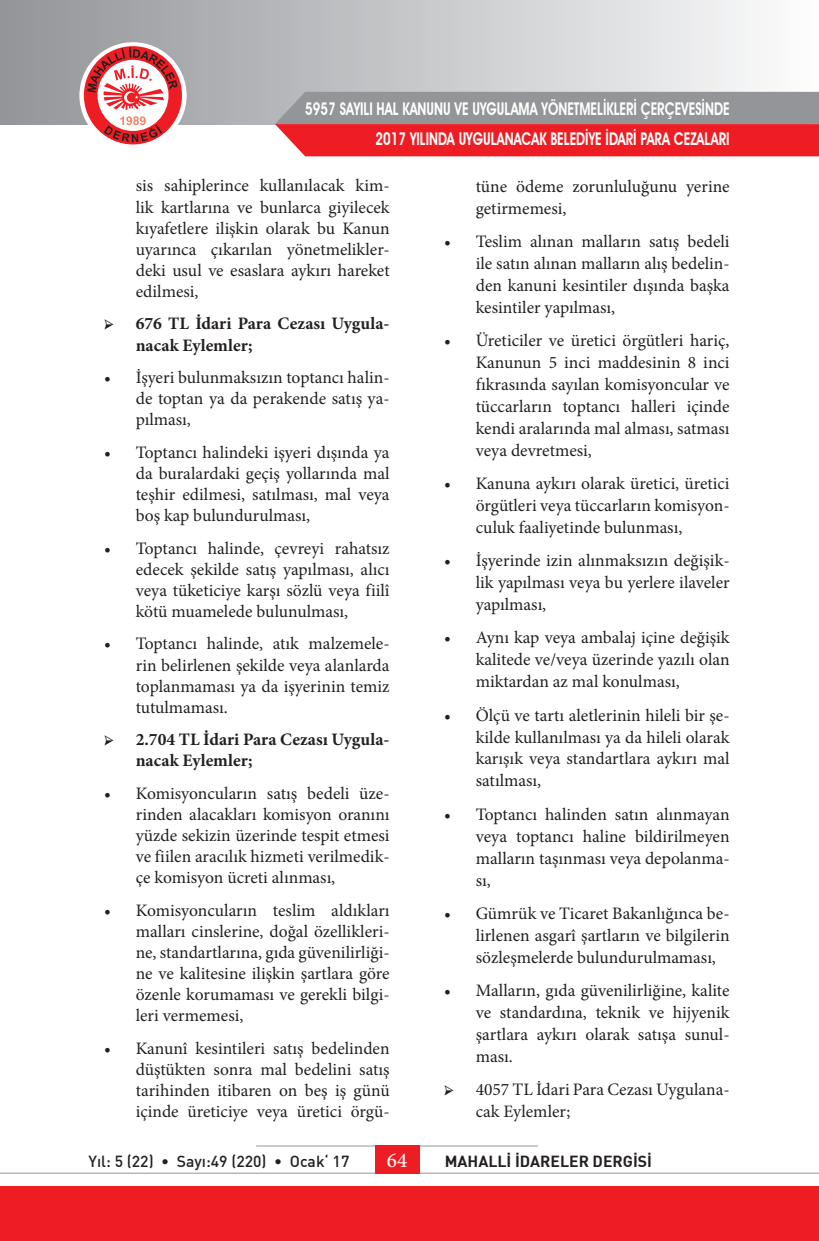
<style>
.page{position:relative;width:819px;height:1241px;background:#fff}
.page>*{position:absolute;margin:0;border:0;box-sizing:border-box;transform-origin:0 0}
.t1{font:500 21px "Minion Pro";color:#fff}
.t2{font:17.5px/21.9px "Minion Pro";color:#231f20;text-align:justify}
.t3{font:700 17.5px/29.8px "Avant Garde";color:#fff;text-align:right;scale:.75 1}
.t4{font:700 17.5px/21px "Minion Pro";color:#231f20}
.t5{font:500 15.75px "DI Nbek";color:#231f20}
.t6{font:700 15.75px "DI Nbek";color:#231f20}
.s1{font-weight:400}
</style>
<div class="page">
<div style="left:0;top:0;width:819px;height:124px;background:linear-gradient(to right,#929398,#fcfcfd)"></div>
<div style="left:79px;top:42px;width:108px;height:107px;background:#fff;border-radius:50%"></div>
<svg style="left:84px;top:46px;width:98px;height:98px"></svg>
<hr style="left:419px;top:1172px;width:400px;height:1px;background:#939598">
<hr style="left:419px;top:1145px;width:119px;height:1px;background:#939598">
<hr style="left:256px;top:1145px;width:119px;height:1px;background:#939598">
<hr style="left:0;top:1172px;width:375px;height:1px;background:#939598">
<div style="left:375px;top:1145px;width:44px;height:28px;background:#ee1d23"></div>
<div style="left:0;top:1186px;width:819px;height:54px;background:#ee1d23"></div>
<svg style="left:275px;top:92px;width:544px;height:64px;background:#c15d62"></svg>
<p class="t3" style="left:305px;top:94px;width:567px">5957 SAYILI HAL KANUNU VE UYGULAMA YÖNETMELİKLERİ ÇERÇEVESİNDE<br>2017 YILINDA UYGULANACAK BELEDİYE İDARİ PARA CEZALARI</p>
<p class="t2" style="left:136px;top:175px;width:255px;line-height:21px">sis sahiplerince kullanılacak kim&shy;lik kartlarına ve bunlarca giyilecek kıyafetlere ilişkin olarak bu Kanun uyarınca çıkarılan yönetmelikler&shy;deki usul ve esaslara aykırı hareket edilmesi,</p>
<p class="t4" style="left:136px;top:313px;width:255px;text-indent:-32px"><span class="s1">➢</span> 676 TL İdari Para Cezası Uygula&shy;nacak Eylemler;</p>
<p class="t2" style="left:136px;top:367px;width:255px;line-height:21.2px;text-indent:-32px">• İşyeri bulunmaksızın toptancı halin&shy;de toptan ya da perakende satış ya&shy;pılması,</p>
<p class="t2" style="left:136px;top:441px;width:255px;line-height:21.2px;text-indent:-32px">• Toptancı halindeki işyeri dışında ya da buralardaki geçiş yollarında mal teşhir edilmesi, satılması, mal veya boş kap bulundurulması,</p>
<p class="t2" style="left:136px;top:537px;width:255px;line-height:21px;text-indent:-32px">• Toptancı halinde, çevreyi rahatsız edecek şekilde satış yapılması, alıcı veya tüketiciye karşı sözlü veya fiilî kötü muamelede bulunulması,</p>
<p class="t2" style="left:136px;top:633px;width:255px;line-height:21px;text-indent:-32px">• Toptancı halinde, atık malzemele&shy;rin belirlenen şekilde veya alanlarda toplanmaması ya da işyerinin temiz tutulmaması.</p>
<p class="t4" style="left:136px;top:728px;width:255px;text-indent:-32px"><span class="s1">➢</span> 2.704 TL İdari Para Cezası Uygula&shy;nacak Eylemler;</p>
<p class="t2" style="left:136px;top:782px;width:255px;line-height:21.2px;text-indent:-32px">• Komisyoncuların satış bedeli üze&shy;rinden alacakları komisyon oranını yüzde sekizin üzerinde tespit etmesi ve fiilen aracılık hizmeti verilmedik&shy;çe komisyon ücreti alınması,</p>
<p class="t2" style="left:136px;top:899px;width:255px;line-height:21.2px;text-indent:-32px">• Komisyoncuların teslim aldıkları malları cinslerine, doğal özellikleri&shy;ne, standartlarına, gıda güvenilirliği&shy;ne ve kalitesine ilişkin şartlara göre özenle korumaması ve gerekli bilgi&shy;leri vermemesi,</p>
<p class="t2" style="left:136px;top:1037px;width:255px;line-height:21.2px;text-indent:-32px">• Kanunî kesintileri satış bedelinden düştükten sonra mal bedelini satış tarihinden itibaren on beş iş günü içinde üreticiye veya üretici örgü-</p>
<p class="t2" style="left:475px;top:175px;width:255px">tüne ödeme zorunluluğunu yerine getirmemesi,</p>
<p class="t2" style="left:475px;top:230px;width:255px;text-indent:-32px">• Teslim alınan malların satış bedeli ile satın alınan malların alış bedelin&shy;den kanuni kesintiler dışında başka kesintiler yapılması,</p>
<p class="t2" style="left:475px;top:329px;width:255px;text-indent:-31px">• Üreticiler ve üretici örgütleri hariç, Kanunun 5 inci maddesinin 8 inci fıkrasında sayılan komisyoncular ve tüccarların toptancı halleri içinde kendi aralarında mal alması, satması veya devretmesi,</p>
<p class="t2" style="left:475px;top:472px;width:255px;text-indent:-32px">• Kanuna aykırı olarak üretici, üretici örgütleri veya tüccarların komisyon&shy;culuk faaliyetinde bulunması,</p>
<p class="t2" style="left:475px;top:549px;width:255px;text-indent:-32px">• İşyerinde izin alınmaksızın değişik&shy;lik yapılması veya bu yerlere ilaveler yapılması,</p>
<p class="t2" style="left:475px;top:627px;width:255px;text-indent:-32px">• Aynı kap veya ambalaj içine değişik kalitede ve/veya üzerinde yazılı olan miktardan az mal konulması,</p>
<p class="t2" style="left:475px;top:704px;width:255px;text-indent:-32px">• Ölçü ve tartı aletlerinin hileli bir şe&shy;kilde kullanılması ya da hileli olarak karışık veya standartlara aykırı mal satılması,</p>
<p class="t2" style="left:475px;top:803px;width:255px;text-indent:-32px">• Toptancı halinden satın alınmayan veya toptancı haline bildirilmeyen malların taşınması veya depolanma&shy;sı,</p>
<p class="t2" style="left:475px;top:902px;width:255px;text-indent:-32px">• Gümrük ve Ticaret Bakanlığınca be&shy;lirlenen asgarî şartların ve bilgilerin sözleşmelerde bulundurulmaması,</p>
<p class="t2" style="left:475px;top:979px;width:255px;text-indent:-32px">• Malların, gıda güvenilirliğine, kalite ve standardına, teknik ve hijyenik şartlara aykırı olarak satışa sunul&shy;ması.</p>
<p class="t2" style="left:475px;top:1078px;width:255px;text-indent:-31px">➢ 4057 TL İdari Para Cezası Uygulana&shy;cak Eylemler;</p>
<p class="t5" style="left:88px;top:1151px;width:262px">Yıl: 5 (22) • Sayı:49 (220) • Ocak‘ 17</p>
<p class="t1" style="left:387px;top:1145px;width:22px">64</p>
<p class="t6" style="left:444px;top:1150px;width:209px">MAHALLİ İDARELER DERGİSİ</p>
</div>
